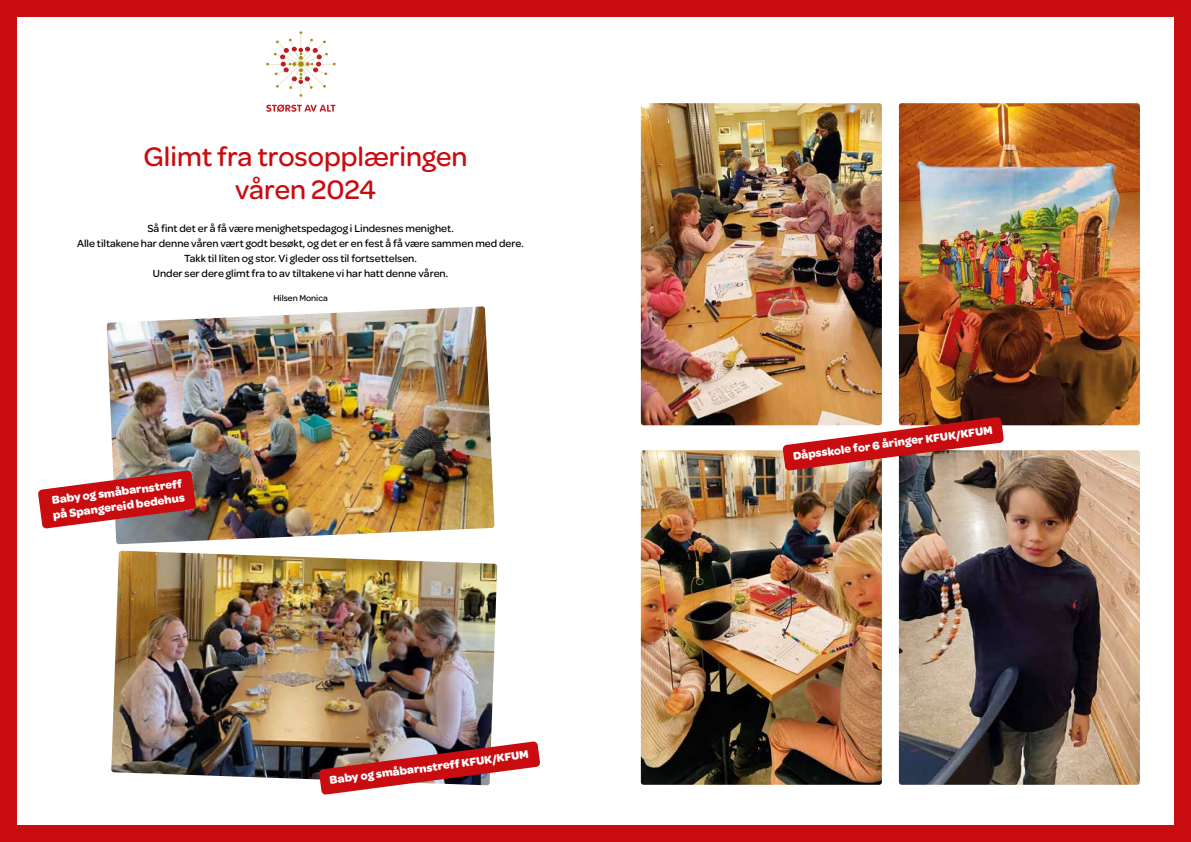
<style>
.page{position:relative;width:1191px;height:842px;background:#c90c0f}
.page>*{position:absolute;margin:0;border:0;box-sizing:border-box;transform-origin:0 0}
.t1{font:500 28.6px/32.6px "Omnes";color:#c90c0f;text-align:center}
.t2{font:700 12px/14.6px "Omnes";color:#fff}
.t3{font:500 11px/15px "Omnes";color:#000;text-align:center}
.t4{font:500 9px "Omnes";color:#000}
</style>
<div class="page">
<div style="left:17px;top:17px;width:1157px;height:808px;background:#fff"></div>
<svg style="left:266px;top:31px;width:70px;height:66px"></svg>
<svg style="left:266px;top:105px;width:70px;height:7px"></svg>
<img style="left:107px;top:306px;width:387px;height:238px">
<svg style="left:38px;top:470px;width:158px;height:59px"></svg>
<img style="left:111px;top:551px;width:386px;height:229px">
<img style="left:319px;top:741px;width:221px;height:54px">
<img style="left:641px;top:103px;width:241px;height:322px">
<img style="left:899px;top:103px;width:241px;height:322px">
<img style="left:641px;top:450px;width:241px;height:335px">
<img style="left:899px;top:450px;width:241px;height:335px">
<img style="left:782px;top:417px;width:222px;height:54px">
<h1 class="t1" style="left:144px;top:139px;width:325px">Glimt fra trosopplæringen våren 2024</h1>
<p class="t3" style="left:77px;top:220px;width:448px">Så fint det er å få være menighetspedagog i Lindesnes menighet.<br>Alle tiltakene har denne våren vært godt besøkt, og det er en fest å få være sammen med dere.<br>Takk til liten og stor. Vi gleder oss til fortsettelsen.<br>Under ser dere glimt fra to av tiltakene vi har hatt denne våren.</p>
<p class="t4" style="left:273px;top:291px;width:56px">Hilsen Monica</p>
<p class="t2" style="left:50px;top:492px;width:134px;rotate:-7deg">Baby og småbarnstreff på Spangereid bedehus</p>
<p class="t2" style="left:329px;top:772px;width:202px;rotate:-7deg">Baby og småbarnstreff KFUK/KFUM</p>
<p class="t2" style="left:792px;top:447px;width:202px;rotate:-7deg">Dåpsskole for 6 åringer KFUK/KFUM</p>
</div>
